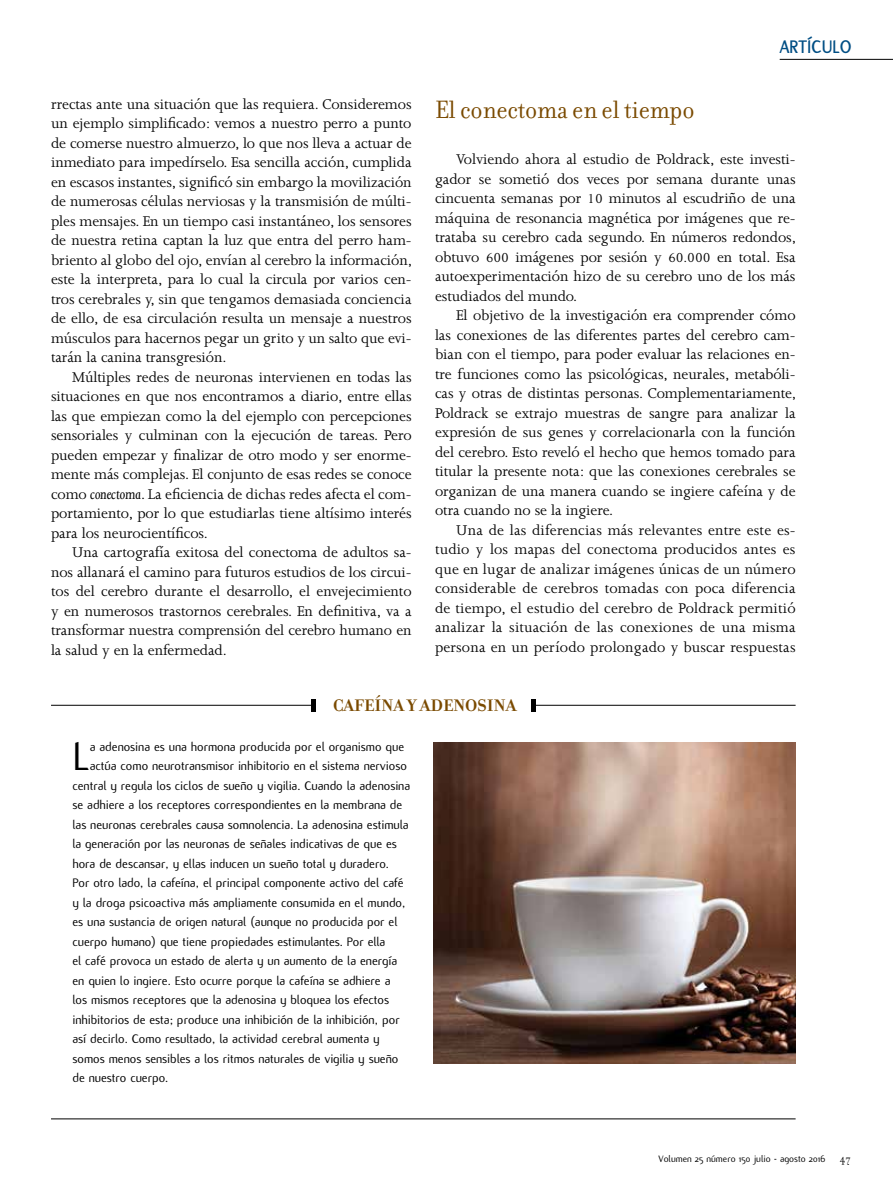
<style>
.page{position:relative;width:893px;height:1191px;background:#fff}
.page>*{position:absolute;margin:0;border:0;box-sizing:border-box;transform-origin:0 0}
.t1{font:43.8px "Flux";color:#000}
.t2{font:27px "Filosofia";letter-spacing:-.005em;color:#7a4a00;scale:.95 1}
.t3{font:700 19.5px "Flux";letter-spacing:.01em;color:#004e84;scale:.95 1}
.t4{font:700 18px "Filosofia";color:#7a4a00}
.t5{font:16.2px/19.5px "Joanna MT Std";letter-spacing:-.005em;color:#000;text-align:justify}
.t6{font:13.5px "Flux";letter-spacing:-.005em;color:#000}
.t7{font:11.25px "Filosofia";color:#000}
.t8{font:10.2px "Flux";color:#000}
.s1{font-style:italic}
.s2{font-size:15px}
</style>
<div class="page">
<hr style="left:533px;top:705px;width:263px;height:1px;background:#000">
<hr style="left:51px;top:705px;width:263px;height:1px;background:#000">
<hr style="left:51px;top:1118px;width:745px;height:1px;background:#000">
<hr style="left:531px;top:699px;width:4px;height:12px;background:#000">
<div style="left:311px;top:699px;width:5px;height:12px;background:#000"></div>
<img style="left:434px;top:742px;width:362px;height:321px">
<hr style="left:780px;top:59px;width:113px;height:1px;background:#000">
<p class="t3" style="left:780px;top:36px;width:77px">ARTÍCULO</p>
<p class="t5" style="left:51px;top:94px;width:363px">rrectas ante una situación que las requiera. Consideremos un ejemplo simplificado: vemos a nuestro perro a punto de comerse nuestro almuerzo, lo que nos lleva a actuar de inmediato para impedírselo. Esa sencilla acción, cumplida en escasos instantes, significó sin embargo la movilización de numerosas células nerviosas y la transmisión de múlti&shy;ples mensajes. En un tiempo casi instantáneo, los sensores de nuestra retina captan la luz que entra del perro ham&shy;briento al globo del ojo, envían al cerebro la información, este la interpreta, para lo cual la circula por varios cen&shy;tros cerebrales y, sin que tengamos demasiada conciencia de ello, de esa circulación resulta un mensaje a nuestros músculos para hacernos pegar un grito y un salto que evi&shy;tarán la canina transgresión.</p>
<p class="t5" style="left:51px;top:367px;width:362px;text-indent:21px">Múltiples redes de neuronas intervienen en todas las situaciones en que nos encontramos a diario, entre ellas las que empiezan como la del ejemplo con percepciones sensoriales y culminan con la ejecución de tareas. Pero pueden empezar y finalizar de otro modo y ser enorme&shy;mente más complejas. El conjunto de esas redes se conoce como <span class="s1">conectoma</span>. La eficiencia de dichas redes afecta el com&shy;portamiento, por lo que estudiarlas tiene altísimo interés para los neurocientíficos.</p>
<p class="t5" style="left:51px;top:542px;width:362px;text-indent:21px">Una cartografía exitosa del conectoma de adultos sa&shy;nos allanará el camino para futuros estudios de los circui&shy;tos del cerebro durante el desarrollo, el envejecimiento y en numerosos trastornos cerebrales. En definitiva, va a transformar nuestra comprensión del cerebro humano en la salud y en la enfermedad.</p>
<p class="t4" style="left:333px;top:694px;width:185px">CAFEÍNA Y ADENOSINA</p>
<h1 class="t1" style="left:72px;top:732px;width:19px">L</h1>
<p class="t6" style="left:90px;top:739px;width:316px">a adenosina es una hormona producida por el organismo que</p>
<h2 class="t2" style="left:435px;top:94px;width:275px">El conectoma en el tiempo</h2>
<p class="t5" style="left:435px;top:150px;width:363px;text-indent:21px">Volviendo ahora al estudio de Poldrack, este investi&shy;gador se sometió dos veces por semana durante unas cincuenta semanas por <span class="s2">10</span> minutos al escudriño de una máquina de resonancia magnética por imágenes que re&shy;trataba su cerebro cada segundo. En números redondos, obtuvo <span class="s2">600</span> imágenes por sesión y <span class="s2">60.000</span> en total. Esa autoexperimentación hizo de su cerebro uno de los más estudiados del mundo.</p>
<p class="t5" style="left:435px;top:306px;width:363px;text-indent:21px">El objetivo de la investigación era comprender cómo las conexiones de las diferentes partes del cerebro cam&shy;bian con el tiempo, para poder evaluar las relaciones en&shy;tre funciones como las psicológicas, neurales, metabóli&shy;cas y otras de distintas personas. Complementariamente, Poldrack se extrajo muestras de sangre para analizar la expresión de sus genes y correlacionarla con la función del cerebro. Esto reveló el hecho que hemos tomado para titular la presente nota: que las conexiones cerebrales se organizan de una manera cuando se ingiere cafeína y de otra cuando no se la ingiere.</p>
<p class="t5" style="left:435px;top:520px;width:362px;text-indent:21px">Una de las diferencias más relevantes entre este es&shy;tudio y los mapas del conectoma producidos antes es que en lugar de analizar imágenes únicas de un número considerable de cerebros tomadas con poca diferencia de tiempo, el estudio del cerebro de Poldrack permitió analizar la situación de las conexiones de una misma persona en un período prolongado y buscar respuestas</p>
<p class="t6" style="left:90px;top:758px;width:319px">actúa como neurotransmisor inhibitorio en el sistema nervioso</p>
<p class="t6" style="left:73px;top:778px;width:339px">central y regula los ciclos de sueño y vigilia. Cuando la adenosina</p>
<p class="t6" style="left:73px;top:797px;width:331px">se adhiere a los receptores correspondientes en la membrana de</p>
<p class="t6" style="left:73px;top:817px;width:338px">las neuronas cerebrales causa somnolencia. La adenosina estimula</p>
<p class="t6" style="left:73px;top:836px;width:326px">la generación por las neuronas de señales indicativas de que es</p>
<p class="t6" style="left:73px;top:856px;width:318px">hora de descansar, y ellas inducen un sueño total y duradero.</p>
<p class="t6" style="left:73px;top:875px;width:333px">Por otro lado, la cafeína, el principal componente activo del café</p>
<p class="t6" style="left:73px;top:895px;width:335px">y la droga psicoactiva más ampliamente consumida en el mundo,</p>
<p class="t6" style="left:73px;top:914px;width:326px">es una sustancia de origen natural (aunque no producida por el</p>
<p class="t6" style="left:73px;top:934px;width:314px">cuerpo humano) que tiene propiedades estimulantes. Por ella</p>
<p class="t6" style="left:73px;top:953px;width:326px">el café provoca un estado de alerta y un aumento de la energía</p>
<p class="t6" style="left:73px;top:973px;width:320px">en quien lo ingiere. Esto ocurre porque la cafeína se adhiere a</p>
<p class="t6" style="left:73px;top:992px;width:318px">los mismos receptores que la adenosina y bloquea los efectos</p>
<p class="t6" style="left:73px;top:1012px;width:329px">inhibitorios de esta; produce una inhibición de la inhibición, por</p>
<p class="t6" style="left:73px;top:1031px;width:309px">así decirlo. Como resultado, la actividad cerebral aumenta y</p>
<p class="t6" style="left:73px;top:1051px;width:327px">somos menos sensibles a los ritmos naturales de vigilia y sueño</p>
<p class="t6" style="left:73px;top:1070px;width:97px">de nuestro cuerpo.</p>
<p class="t8" style="left:659px;top:1153px;width:168px">Volumen 25 número 150 julio - agosto 2016</p>
<p class="t7" style="left:840px;top:1152px;width:12px">47</p>
</div>
